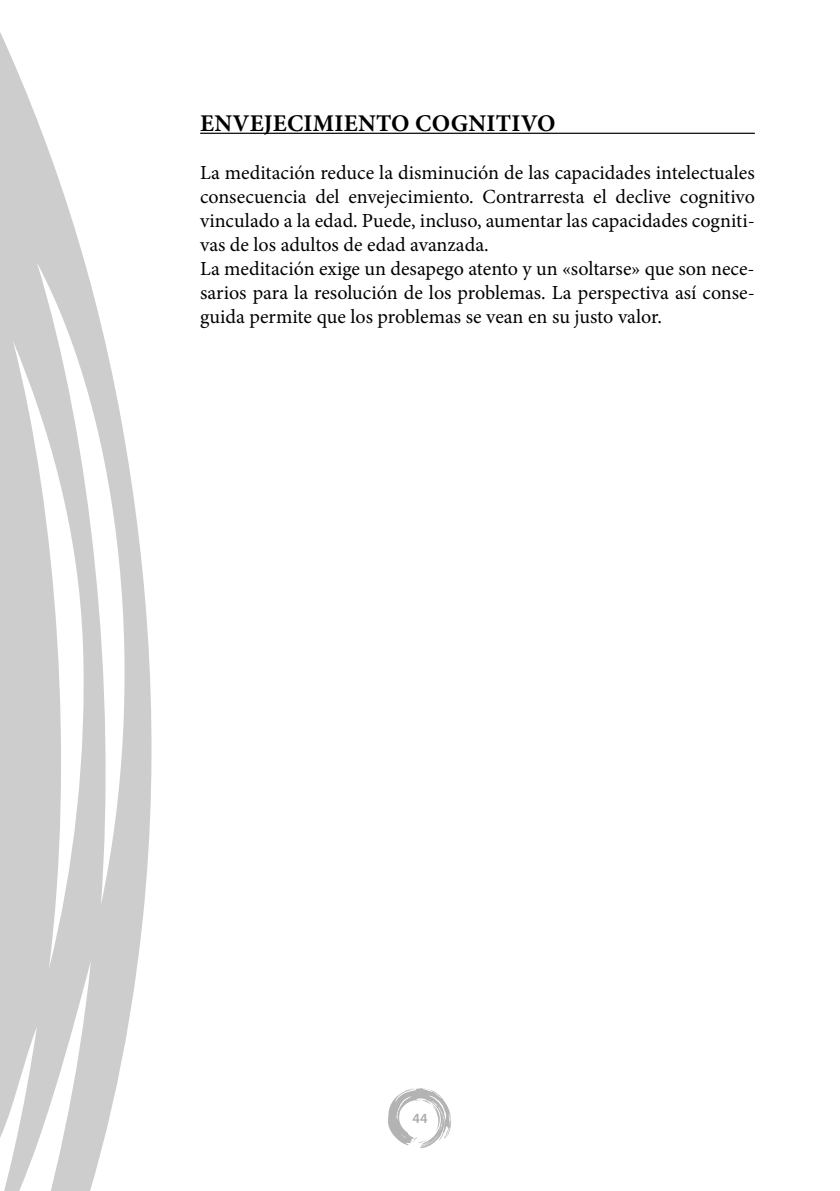
<style>
.page{position:relative;width:840px;height:1191px;background:#fff}
.page>*{position:absolute;margin:0;border:0;box-sizing:border-box;transform-origin:0 0}
.t1{font:700 24px "Minion Pro";letter-spacing:.01em;color:#000}
.t2{font:20px/24px "Minion Pro";color:#000}
.t3{font:600 14px "Myriad Pro";color:#87888a}
</style>
<div class="page">
<svg style="left:0;top:32px;width:152px;height:1159px;fill:#cdcdcd"></svg>
<svg style="left:388px;top:1088px;width:63px;height:60px"></svg>
<hr style="left:200px;top:133px;width:554px;height:1px;background:#000">
<p class="t1" style="left:200px;top:106px;width:357px">ENVEJECIMIENTO COGNITIVO</p>
<p class="t2" style="left:200px;top:161px;width:556px">La meditación reduce la disminución de las capacidades intelectuales consecuencia del envejecimiento. Contrarresta el declive cognitivo vinculado a la edad. Puede, incluso, aumentar las capacidades cogniti&shy;vas de los adultos de edad avanzada.<br>La meditación exige un desapego atento y un «soltarse» que son nece&shy;sarios para la resolución de los problemas. La perspectiva así conse&shy;guida permite que los problemas se vean en su justo valor.</p>
<p class="t3" style="left:412px;top:1109px;width:17px">44</p>
</div>
